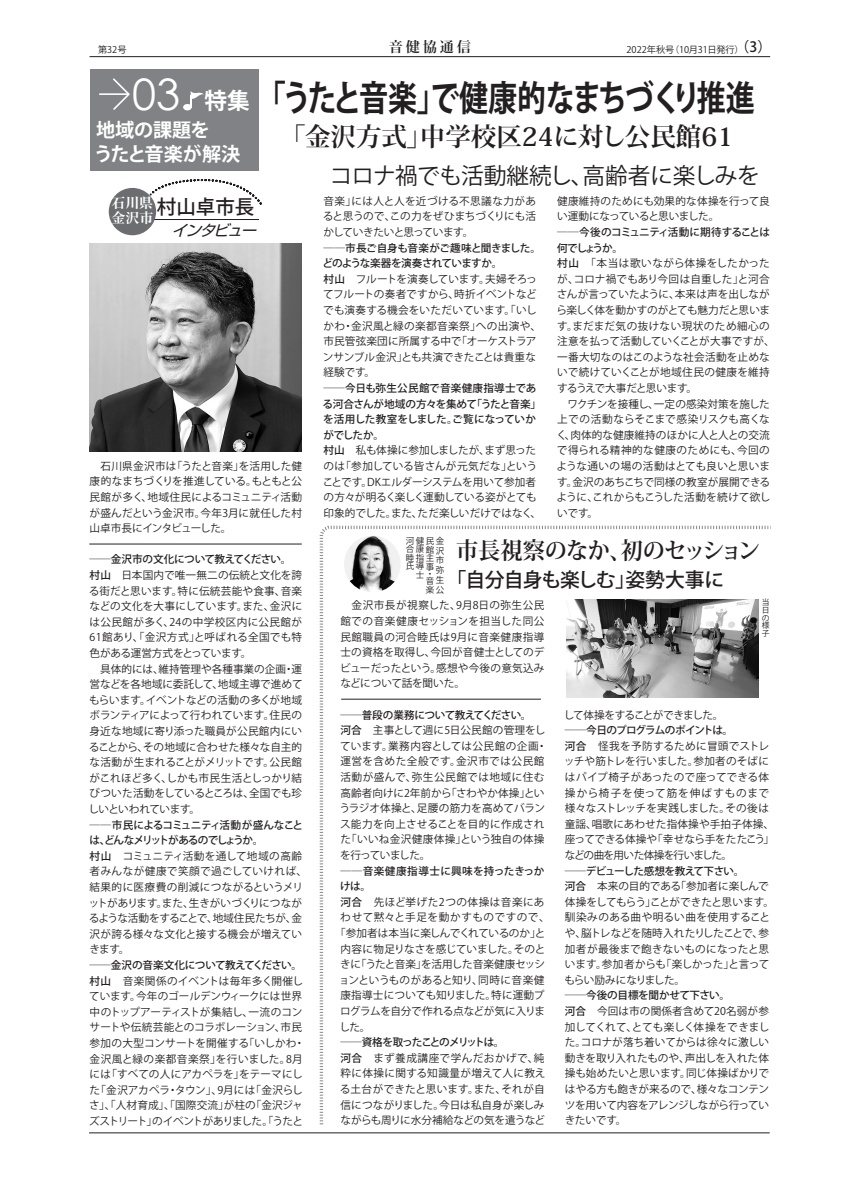
<style>
.page{position:relative;width:842px;height:1191px;background:#fff}
.page>*{position:absolute;margin:0;border:0;box-sizing:border-box;transform-origin:0 0}
.t1{font:43.4px "Century Gothic";color:#fff}
.t2{font:700 35.4px "Koz Go Pro";letter-spacing:-.07em;color:#231f20;scale:.82 1}
.t3{font:700 25.5px "Koz Min Pro";color:#231f20}
.t4{font:700 23.4px "Koz Min Pro";letter-spacing:-.03em;color:#231f20;scale:.95 1}
.t5{font:22.7px "Koz Go Pro";letter-spacing:-.02em;color:#231f20}
.t6{font:700 22.7px "Koz Go Pro";color:#fff}
.t7{font:500 19.8px "Koz Go Pro";letter-spacing:-.03em;color:#231f20}
.t8{font:500 19.5px "Koz Go Pro";color:#231f20}
.t9{font:700 19.1px/23.4px "Koz Go Pro";letter-spacing:-.005em;color:#fff}
.t10{font:italic 15.1px "Shin Go Pro";color:#231f20}
.t11{font:700 14.2px "Koz Min Pro";letter-spacing:.2em;color:#231f20}
.t12{font:700 expanded 14px/15.6px "Ryumin Pro";letter-spacing:-.005em;color:#fff}
.t13{font:10.6px/15.6px "Koz Go Pro";color:#231f20}
.t14{font:10.6px/15.6px "Koz Go Pro";letter-spacing:-.025em;color:#231f20}
.t15{font:10.6px/15.6px "Koz Go Pro";letter-spacing:.02em;color:#231f20}
.t16{font:10.6px "Koz Go Pro";letter-spacing:-.035em;color:#231f20}
.t17{font:10.6px "Koz Go Pro";letter-spacing:.045em;color:#231f20}
.t18{font:500 10.6px "Koz Go Pro";letter-spacing:.015em;color:#231f20}
.t19{font:10.6px "Koz Go Pro";letter-spacing:-.02em;color:#231f20}
.t20{font:10.6px "Koz Go Pro";letter-spacing:-.065em;color:#231f20}
.t21{font:9.2px "Koz Go Pro";color:#231f20}
.t22{font:8.5px/9.7px "Koz Go Pro";color:#231f20}
.t23{font:7.8px/7.7px "Koz Go Pro";color:#231f20}
.s1{font-weight:500;font-size:14.2px}
.s2{font-weight:500}
</style>
<div class="page">
<hr style="left:90px;top:56px;width:680px;height:1px;background:#231f20">
<hr style="left:89px;top:1132px;width:681px;height:1px;background:#231f20">
<svg style="left:319px;top:525px;width:452px;height:600px"></svg>
<div style="left:90px;top:69px;width:168px;height:101px;background:#808285"></div>
<svg style="left:99px;top:78px;width:31px;height:32px"></svg>
<hr style="left:89px;top:544px;width:213px;height:1px;background:#231f20">
<hr style="left:341px;top:699px;width:200px;height:1px;background:#231f20">
<div style="left:183px;top:104px;width:9px;height:6px;background:#fff;border-radius:50%"></div>
<svg style="left:191px;top:91px;width:13px;height:15px"></svg>
<hr style="left:152px;top:219px;width:107px;height:1px;background:#231f20">
<div style="left:109px;top:188px;width:47px;height:47px;background:#6c6d70;border-radius:50%"></div>
<svg style="left:149px;top:179px;width:113px;height:29px"></svg>
<img style="left:89px;top:244px;width:212px;height:208px">
<img style="left:344px;top:535px;width:57px;height:57px;border-radius:28px">
<img style="left:567px;top:599px;width:191px;height:99px">
<p class="t21" style="left:98px;top:43px;width:30px">第32号</p>
<h3 class="t11" style="left:389px;top:37px;width:84px">音健協通信</h3>
<p class="t21" style="left:626px;top:43px;width:146px">2022年秋号（10月31日発行）<span class="s1">（3）</span></p>
<h1 class="t1" style="left:132px;top:64px;width:50px">03</h1>
<h2 class="t2" style="left:257px;top:75px;width:609px">「うたと音楽」で健康的なまちづくり推進</h2>
<h3 class="t3" style="left:280px;top:118px;width:455px">「金沢方式」中学校区24に対し公民館61</h3>
<h3 class="t6" style="left:204px;top:86px;width:47px">特集</h3>
<h3 class="t9" style="left:94px;top:120px;width:148px">地域の課題を<br>うたと音楽が解決</h3>
<h3 class="t5" style="left:330px;top:161px;width:431px">コロナ禍でも活動継続し、高齢者に楽しみを</h3>
<h3 class="t12" style="left:111px;top:194px;width:44px">石川県金沢市</h3>
<h3 class="t8" style="left:157px;top:194px;width:99px">村山卓市長</h3>
<h3 class="t10" style="left:172px;top:218px;width:91px">インタビュー</h3>
<p class="t13" style="left:90px;top:458px;width:214px;text-align:justify">　石川県金沢市は「うたと音楽」を活用した健康的なまちづくりを推進している。もともと公民館が多く、地域住民によるコミュニティ活動が盛んだという金沢市。今年3月に就任した村山卓市長にインタビューした。</p>
<p class="t13" style="left:89px;top:552px;width:216px"><span class="s2">──金沢市の文化について教えてください。村山</span>　日本国内で唯一無二の伝統と文化を誇る街だと思います。特に伝統芸能や食事、音楽などの文化を大事にしています。また、金沢には公民館が多く、24の中学校区内に公民館が<br>61館あり、「金沢方式」と呼ばれる全国でも特色がある運営方式をとっています。<br>　具体的には、維持管理や各種事業の企画・運営などを各地域に委託して、地域主導で進めてもらいます。イベントなどの活動の多くが地域ボランティアによって行われています。住民の身近な地域に寄り添った職員が公民館内にいることから、その地域に合わせた様々な自主的な活動が生まれることがメリットです。公民館がこれほど多く、しかも市民生活としっかり結びついた活動をしているところは、全国でも珍しいといわれています。</p>
<p class="t13" style="left:89px;top:817px;width:220px"><span class="s2">──市民によるコミュニティ活動が盛んなことは、どんなメリットがあるのでしょうか。<br>村山</span>　コミュニティ活動を通して地域の高齢者みんなが健康で笑顔で過ごしていければ、結果的に医療費の削減につながるというメリットがあります。また、生きがいづくりにつながるような活動をすることで、地域住民たちが、金沢が誇る様々な文化と接する機会が増えていきます。</p>
<p class="t13" style="left:89px;top:957px;width:217px"><span class="s2">──金沢の音楽文化について教えてください。村山</span>　音楽関係のイベントは毎年多く開催しています。今年のゴールデンウィークには世界中のトップアーティストが集結し、一流のコンサートや伝統芸能とのコラボレーション、市民参加の大型コンサートを開催する「いしかわ・金沢風と緑の楽都音楽祭」を行いました。8月には「すべての人にアカペラを」をテーマにした「金沢アカペラ・タウン」、9月には「金沢らしさ」、「人材育成」、「国際交流」が柱の「金沢ジャズストリート」のイベントがありました。「うたと</p>
<p class="t13" style="left:323px;top:193px;width:215px;text-align:justify">音楽」には人と人を近づける不思議な力があると思うので、この力をぜひまちづくりにも活かしていきたいと思っています。</p>
<p class="t13" style="left:322px;top:240px;width:220px"><span class="s2">──市長ご自身も音楽がご趣味と聞きました。どのような楽器を演奏されていますか。<br>村山</span>　フルートを演奏しています。夫婦そろってフルートの奏者ですから、時折イベントなどでも演奏する機会をいただいています。「いしかわ・金沢風と緑の楽都音楽祭」への出演や、市民管弦楽団に所属する中で「オーケストラアンサンブル金沢」とも共演できたことは貴重な経験です。</p>
<p class="t14" style="left:323px;top:380px;width:220px"><span class="s2">──今日も弥生公民館で音楽健康指導士である河合さんが地域の方々を集めて「うたと音楽」を活用した教室をしました。ご覧になっていかがでしたか。<br>村山</span>　私も体操に参加しましたが、まず思ったのは「参加している皆さんが元気だな」ということです。DKエルダーシステムを用いて参加者の方々が明るく楽しく運動している姿がとても印象的でした。また、ただ楽しいだけではなく、</p>
<p class="t13" style="left:557px;top:193px;width:214px">健康維持のためにも効果的な体操を行って良い運動になっていると思いました。</p>
<p class="t13" style="left:556px;top:225px;width:220px"><span class="s2">──今後のコミュニティ活動に期待することは何でしょうか。<br>村山</span>　「本当は歌いながら体操をしたかったが、コロナ禍でもあり今回は自重した」と河合さんが言っていたように、本来は声を出しながら楽しく体を動かすのがとても魅力だと思います。まだまだ気の抜けない現状のため細心の注意を払って活動していくことが大事ですが、一番大切なのはこのような社会活動を止めないで続けていくことが地域住民の健康を維持するうえで大事だと思います。<br>　ワクチンを接種し、一定の感染対策を施した上での活動ならそこまで感染リスクも高くなく、肉体的な健康維持のほかに人と人との交流で得られる精神的な健康のためにも、今回のような通いの場の活動はとても良いと思います。金沢のあちこちで同様の教室が展開できるように、これからもこうした活動を続けて欲しいです。</p>
<p class="t22" style="left:406px;top:536px;width:40px">河健民金</p>
<p class="t22" style="left:406px;top:544px;width:29px">合康館</p>
<p class="t22" style="left:406px;top:553px;width:29px">睦指主</p>
<p class="t22" style="left:406px;top:561px;width:20px">氏導</p>
<p class="t22" style="left:416px;top:569px;width:17px">士・</p>
<p class="t22" style="left:436px;top:546px;width:10px;text-align:justify">沢市弥生</p>
<p class="t22" style="left:426px;top:560px;width:10px;line-height:13.4px">事音</p>
<p class="t22" style="left:426px;top:585px;width:20px">楽公</p>
<h3 class="t4" style="left:456px;top:533px;width:322px">市長視察のなか、初のセッション</h3>
<h3 class="t7" style="left:447px;top:566px;width:279px">「自分自身も楽しむ」姿勢大事に</h3>
<p class="t13" style="left:340px;top:598px;width:206px;text-align:justify">　金沢市長が視察した、9月8日の弥生公民館での音楽健康セッションを担当した同公民館職員の河合睦氏は9月に音楽健康指導士の資格を取得し、今回が音健士としてのデビューだったという。感想や今後の意気込みなどについて話を聞いた。</p>
<p class="t15" style="left:339px;top:707px;width:209px"><span class="s2">──普段の業務について教えてください。<br>河合</span>　主事として週に5日公民館の管理をしています。業務内容としては公民館の企画・運営を含めた全般です。金沢市では公民館活動が盛んで、弥生公民館では地域に住む高齢者向けに2年前から「さわやか体操」というラジオ体操と、足腰の筋力を高めてバランス能力を向上させることを目的に作成された「いいね金沢健康体操」という独自の体操を行っていました。</p>
<p class="t18" style="left:340px;top:864px;width:206px">──音楽健康指導士に興味を持ったきっか</p>
<p class="t18" style="left:340px;top:879px;width:32px">けは。</p>
<p class="t17" style="left:340px;top:895px;width:206px"><span class="s2">河合</span>　先ほど挙げた2つの体操は音楽にあ</p>
<p class="t17" style="left:340px;top:910px;width:211px">わせて黙々と手足を動かすものですので、</p>
<p class="t16" style="left:335px;top:926px;width:212px">「参加者は本当に楽しんでくれているのか」と</p>
<p class="t13" style="left:340px;top:941px;width:206px">内容に物足りなさを感じていました。そのと</p>
<p class="t14" style="left:340px;top:956px;width:206px">きに「うたと音楽」を活用した音楽健康セッシ</p>
<p class="t19" style="left:339px;top:973px;width:207px">ョンというものがあると知り、同時に音楽健</p>
<p class="t13" style="left:340px;top:988px;width:206px">康指導士についても知りました。特に運動プ</p>
<p class="t16" style="left:340px;top:1004px;width:206px">ログラムを自分で作れる点などが気に入りま</p>
<p class="t13" style="left:339px;top:1019px;width:33px">した。</p>
<p class="t13" style="left:340px;top:1034px;width:207px"><span class="s2">──資格を取ったことのメリットは。<br>河合</span>　まず養成講座で学んだおかげで、純粋に体操に関する知識量が増えて人に教える土台ができたと思います。また、それが自信につながりました。今日は私自身が楽しみながらも周りに水分補給などの気を遣うなど</p>
<p class="t23" style="left:762px;top:599px;width:9px">当日の様子</p>
<p class="t20" style="left:564px;top:708px;width:161px">して体操をすることができました。</p>
<p class="t13" style="left:564px;top:723px;width:212px"><span class="s2">──今日のプログラムのポイントは。<br>河合</span>　怪我を予防するために冒頭でストレッチや筋トレを行いました。参加者のそばにはパイプ椅子があったので座ってできる体操から椅子を使って筋を伸ばすものまで様々なストレッチを実践しました。その後は童謡、唱歌にあわせた指体操や手拍子体操、座ってできる体操や「幸せなら手をたたこう」などの曲を用いた体操を行いました。</p>
<p class="t13" style="left:564px;top:863px;width:211px"><span class="s2">──デビューした感想を教えて下さい。<br>河合</span>　本来の目的である「参加者に楽しんで体操をしてもらう」ことができたと思います。馴染みのある曲や明るい曲を使用することや、脳トレなどを随時入れたりしたことで、参加者が最後まで飽きないものになったと思います。参加者からも「楽しかった」と言ってもらい励みになりました。</p>
<p class="t13" style="left:565px;top:988px;width:206px"><span class="s2">──今後の目標を聞かせて下さい。<br>河合</span>　今回は市の関係者含めて20名弱が参加してくれて、とても楽しく体操をできました。コロナが落ち着いてからは徐々に激しい動きを取り入れたものや、声出しを入れた体操も始めたいと思います。同じ体操ばかりではやる方も飽きが来るので、様々なコンテンツを用いて内容をアレンジしながら行っていきたいです。</p>
</div>
